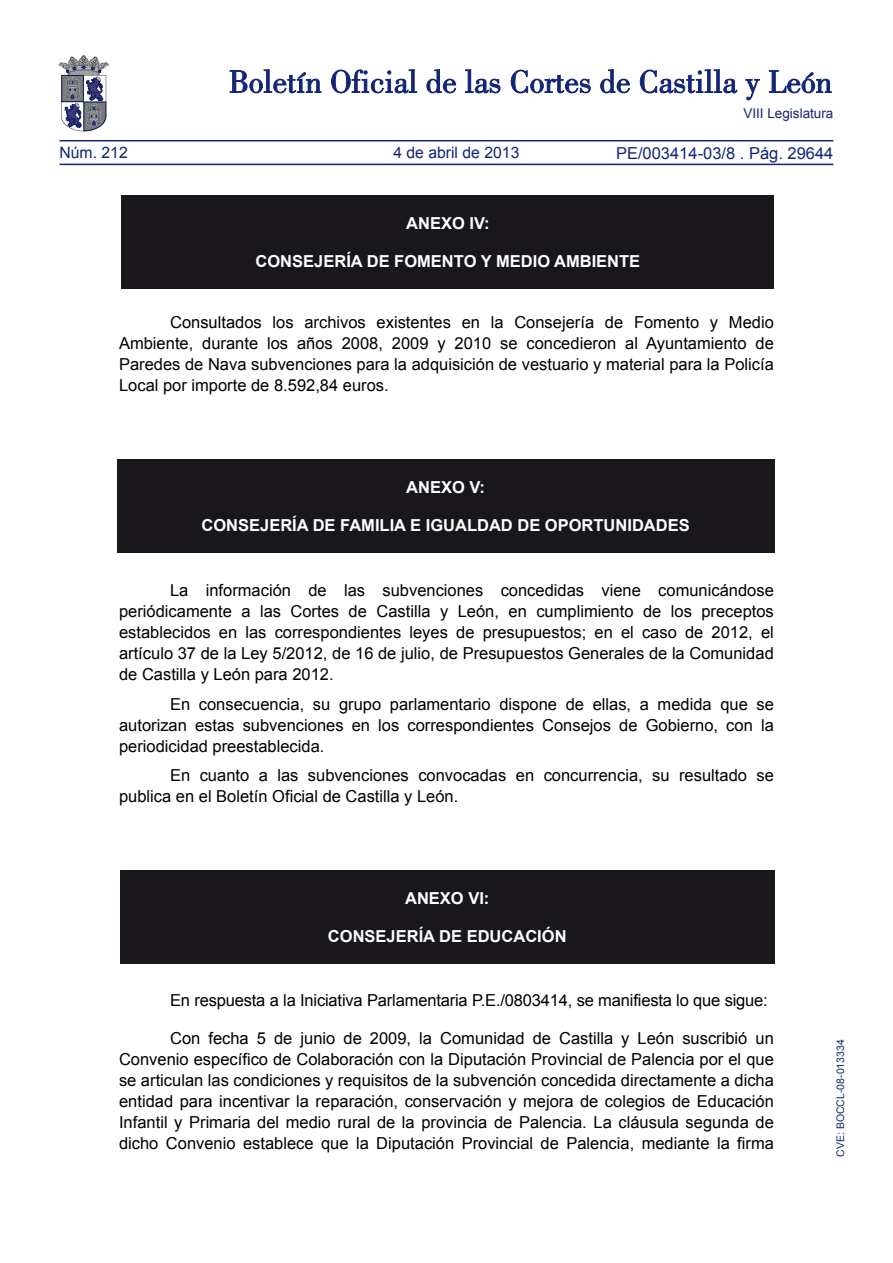
<style>
.page{position:relative;width:893px;height:1263px;background:#fff}
.page>*{position:absolute;margin:0;border:0;box-sizing:border-box;transform-origin:0 0}
.TEXTO_NORMAL{font:16.5px/21px "Arial";color:#000;text-align:justify}
.TEXTO_NORMAL-2{font:700 16.5px "Arial";color:#fff}
.t1{font:16.5px "Arial";color:#132577}
.t2{font:15.75px "Arial";color:#132577}
.t3{font:13.5px "Arial";color:#132577}
.TEXTO_NORMAL-3{font:10.5px "Arial";color:#132577}
</style>
<div class="page">
<hr style="left:60px;top:164px;width:773px;height:1px;background:#132577">
<hr style="left:60px;top:140px;width:773px;height:1px;background:#132577">
<svg style="left:230px;top:69px;width:91px;height:24px"></svg>
<svg style="left:331px;top:69px;width:86px;height:24px"></svg>
<svg style="left:426px;top:69px;width:30px;height:24px"></svg>
<svg style="left:465px;top:69px;width:35px;height:24px"></svg>
<svg style="left:511px;top:70px;width:80px;height:23px"></svg>
<svg style="left:600px;top:69px;width:30px;height:24px"></svg>
<svg style="left:640px;top:69px;width:97px;height:24px"></svg>
<svg style="left:745px;top:79px;width:15px;height:21px"></svg>
<svg style="left:769px;top:70px;width:62px;height:23px"></svg>
<svg style="left:59px;top:55px;width:49px;height:76px"></svg>
<div style="left:122px;top:196px;width:652px;height:93px;background:#1a171c"></div>
<div style="left:117px;top:459px;width:657px;height:94px;background:#1a171c"></div>
<div style="left:120px;top:870px;width:654px;height:94px;background:#1a171c"></div>
<p class="t2" style="left:60px;top:142px;width:70px">Núm. 212</p>
<p class="t2" style="left:393px;top:142px;width:128px">4 de abril de 2013</p>
<p class="t3" style="left:743px;top:105px;width:92px">VIII Legislatura</p>
<p class="t1" style="left:616px;top:142px;width:219px">PE/003414-03/8 . Pág. 29644</p>
<p class="TEXTO_NORMAL-2" style="left:406px;top:212px;width:85px">ANEXO IV:</p>
<p class="TEXTO_NORMAL-2" style="left:256px;top:250px;width:386px">CONSEJERÍA DE FOMENTO Y MEDIO AMBIENTE</p>
<p class="TEXTO_NORMAL" style="left:119px;top:312px;width:656px;text-indent:51px">Consultados los archivos existentes en la Consejería de Fomento y Medio Ambiente, durante los años 2008, 2009 y 2010 se concedieron al Ayuntamiento de Paredes de Nava subvenciones para la adquisición de vestuario y material para la Policía Local por importe de 8.592,84 euros.</p>
<p class="TEXTO_NORMAL-2" style="left:406px;top:476px;width:80px">ANEXO V:</p>
<p class="TEXTO_NORMAL-2" style="left:201px;top:514px;width:490px">CONSEJERÍA DE FAMILIA E IGUALDAD DE OPORTUNIDADES</p>
<p class="TEXTO_NORMAL" style="left:119px;top:580px;width:656px;text-indent:51px">La información de las subvenciones concedidas viene comunicándose periódicamente a las Cortes de Castilla y León, en cumplimiento de los preceptos establecidos en las correspondientes leyes de presupuestos; en el caso de 2012, el artículo 37 de la Ley 5/2012, de 16 de julio, de Presupuestos Generales de la Comunidad de Castilla y León para 2012.</p>
<p class="TEXTO_NORMAL" style="left:119px;top:693px;width:656px;text-indent:51px">En consecuencia, su grupo parlamentario dispone de ellas, a medida que se autorizan estas subvenciones en los correspondientes Consejos de Gobierno, con la periodicidad preestablecida.</p>
<p class="TEXTO_NORMAL" style="left:119px;top:765px;width:656px;text-indent:51px">En cuanto a las subvenciones convocadas en concurrencia, su resultado se publica en el Boletín Oficial de Castilla y León.</p>
<p class="TEXTO_NORMAL-2" style="left:405px;top:887px;width:86px">ANEXO VI:</p>
<p class="TEXTO_NORMAL-2" style="left:328px;top:925px;width:240px">CONSEJERÍA DE EDUCACIÓN</p>
<p class="TEXTO_NORMAL" style="left:170px;top:990px;width:599px">En respuesta a la Iniciativa Parlamentaria P.E./0803414, se manifiesta lo que sigue:</p>
<p class="TEXTO_NORMAL" style="left:119px;top:1028px;width:656px;text-indent:51px">Con fecha 5 de junio de 2009, la Comunidad de Castilla y León suscribió un Convenio específico de Colaboración con la Diputación Provincial de Palencia por el que se articulan las condiciones y requisitos de la subvención concedida directamente a dicha entidad para incentivar la reparación, conservación y mejora de colegios de Educación Infantil y Primaria del medio rural de la provincia de Palencia. La cláusula segunda de dicho Convenio establece que la Diputación Provincial de Palencia, mediante la firma</p>
<p class="TEXTO_NORMAL-3" style="left:834px;top:1157px;width:119px;rotate:-90deg">CVE: BOCCL-08-013334</p>
</div>
